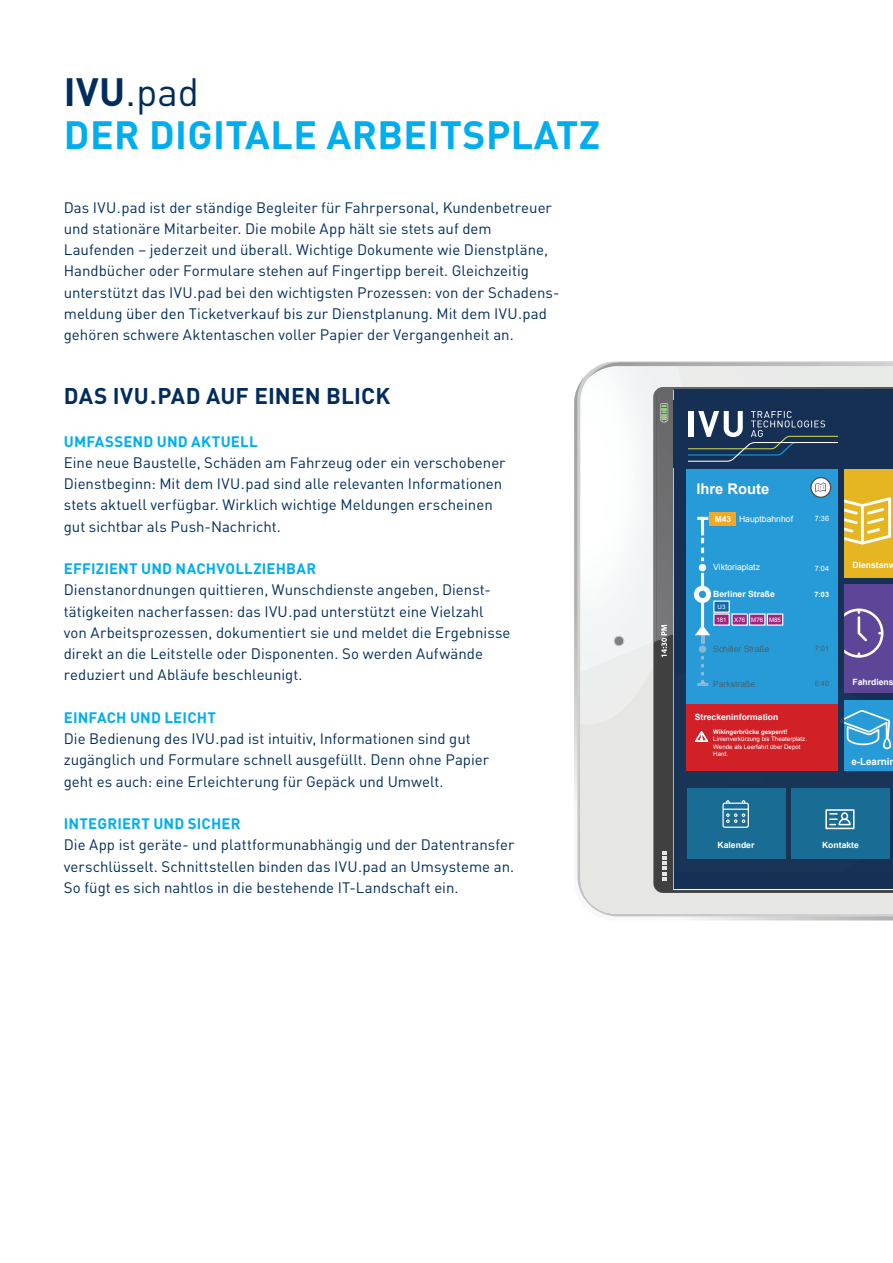
<style>
.page{position:relative;width:893px;height:1263px;background:#fff}
.page>*{position:absolute;margin:0;border:0;box-sizing:border-box;transform-origin:0 0}
.t1{font:700 39px/42.5px "DIN Pro";letter-spacing:.01em;color:#00aeef}
.t2{font:700 22.5px "DIN Pro";letter-spacing:.005em;color:#002d5e}
.t3{font:15px/21.3px "DIN Pro";color:#002d5e}
.t4{font:700 15px "DIN Pro";letter-spacing:.01em;color:#00aeef}
.t5{font:700 14.7px "Arial";color:#fff}
.t6{font:700 9.9px "Arial";color:#fff}
.t7{font:700 8.55px "Arial";color:#fff}
.t8{font:8.55px "Arial";color:#fff}
.t9{font:8.55px "Arial";color:#456474}
.t10{font:7.35px "Arial";color:#456474}
.t11{font:7.35px "Arial";color:#fff}
.t12{font:700 7.35px "Arial";color:#fff}
.t13{font:6.15px/7.4px "Arial";color:#fff}
.t14{font:700 6.15px "Arial";color:#fff}
.s1{color:#002d5e}
.s2{font-weight:400;color:#002d5e}
.s3{font-weight:700;font-size:8.4px}
</style>
<div class="page">
<svg style="left:574px;top:381px;width:319px;height:539px;background:#d6d6d5"></svg>
<div style="left:682px;top:367px;width:211px;height:20px;background:#e9ebe9"></div>
<svg style="left:581px;top:362px;width:93px;height:529px"></svg>
<img style="left:653px;top:387px;width:240px;height:255px">
<div style="left:674px;top:389px;width:219px;height:500px;background:#153055"></div>
<div style="left:791px;top:788px;width:99px;height:71px;background:#196d94"></div>
<svg style="left:825px;top:809px;width:29px;height:20px"></svg>
<div style="left:687px;top:788px;width:99px;height:71px;background:#196d94"></div>
<svg style="left:722px;top:800px;width:27px;height:28px"></svg>
<div style="left:844px;top:700px;width:49px;height:71px;background:#279bd7"></div>
<svg style="left:840px;top:710px;width:52px;height:39px"></svg>
<div style="left:844px;top:584px;width:49px;height:109px;background:#5d4698"></div>
<svg style="left:844px;top:608px;width:39px;height:50px"></svg>
<div style="left:844px;top:469px;width:49px;height:108px;background:#e5b621"></div>
<svg style="left:844px;top:497px;width:47px;height:47px"></svg>
<div style="left:687px;top:469px;width:151px;height:302px;background:#279bd7"></div>
<div style="left:687px;top:704px;width:151px;height:67px;background:#d22027"></div>
<svg style="left:695px;top:731px;width:14px;height:11px"></svg>
<div style="left:714px;top:614px;width:15px;height:11px;background:#a2237d"></div>
<div style="left:713px;top:613px;width:17px;height:13px;border:1px solid #fff"></div>
<div style="left:714px;top:601px;width:15px;height:11px;background:#1668ac"></div>
<div style="left:713px;top:600px;width:17px;height:13px;border:1px solid #fff"></div>
<div style="left:749px;top:614px;width:16px;height:11px;background:#a2237d"></div>
<div style="left:749px;top:613px;width:16px;height:13px;border:1px solid #fff"></div>
<div style="left:767px;top:614px;width:16px;height:11px;background:#a2237d"></div>
<div style="left:767px;top:613px;width:16px;height:13px;border:1px solid #fff"></div>
<div style="left:710px;top:513px;width:26px;height:13px;background:#f6a721"></div>
<div style="left:699px;top:645px;width:7px;height:8px;background:#8bb4d5;border-radius:50%"></div>
<svg style="left:701px;top:574px;width:3px;height:11px"></svg>
<hr style="left:701px;top:604px;width:3px;height:23px;background:#fff">
<hr style="left:701px;top:518px;width:3px;height:16px;background:#fff">
<svg style="left:701px;top:537px;width:3px;height:23px"></svg>
<div style="left:694px;top:586px;width:17px;height:17px;border:5px solid #fff;border-radius:50%"></div>
<svg style="left:695px;top:623px;width:15px;height:20px"></svg>
<div style="left:699px;top:564px;width:7px;height:7px;background:#fff;border-radius:50%"></div>
<svg style="left:699px;top:517px;width:8px;height:3px"></svg>
<svg style="left:697px;top:656px;width:11px;height:30px"></svg>
<svg style="left:811px;top:478px;width:20px;height:19px"></svg>
<div style="left:810px;top:477px;width:21px;height:21px;border:1px solid #4a4a4a;border-radius:50%"></div>
<svg style="left:815px;top:482px;width:11px;height:10px"></svg>
<svg style="left:688px;top:411px;width:150px;height:51px"></svg>
<div style="left:688px;top:411px;width:5px;height:26px;background:#fff"></div>
<svg style="left:731px;top:613px;width:18px;height:13px"></svg>
<h1 class="t1" style="left:64px;top:66px;width:538px"><span class="s1">IVU</span><span class="s2">.pad<br></span>DER DIGITALE ARBEITSPLATZ</h1>
<p class="t3" style="left:64px;top:195px;width:497px">Das IVU . pad ist der ständige Begleiter für Fahrpersonal, Kundenbetreuer und stationäre Mitarbeiter. Die mobile App hält sie stets auf dem Laufenden – jederzeit und überall. Wichtige Dokumente wie Dienstpläne, Handbücher oder Formulare stehen auf Fingertipp bereit. Gleichzeitig unterstützt das IVU . pad bei den wichtigsten Prozessen: von der Schadens&shy;meldung über den Ticketverkauf bis zur Dienstplanung. Mit dem IVU . pad gehören schwere Aktentaschen voller Papier der Vergangenheit an.</p>
<h2 class="t2" style="left:64px;top:377px;width:328px">DAS IVU . PAD AUF EINEN BLICK</h2>
<p class="t4" style="left:64px;top:429px;width:195px">UMFASSEND UND AKTUELL</p>
<p class="t3" style="left:64px;top:450px;width:443px">Eine neue Baustelle, Schäden am Fahrzeug oder ein ver schobener Dienstbeginn: Mit dem IVU . pad sind alle relevanten Informationen stets aktuell verfügbar. Wirklich wichtige Meldungen erscheinen gut sichtbar als Push-Nachricht.</p>
<p class="t4" style="left:64px;top:556px;width:254px">EFFIZIENT UND NACHVOLLZIEHBAR</p>
<p class="t3" style="left:64px;top:578px;width:448px">Dienstanordnungen quittieren, Wunschdienste angeben, Dienst&shy;tätigkeiten nacherfassen: das IVU . pad unterstützt eine Vielzahl<br>von Arbeitsprozessen, dokumentiert sie und meldet die Ergebnisse direkt an die Leitstelle oder Disponenten. So werden Aufwände reduziert und Abläufe beschleunigt.</p>
<p class="t4" style="left:64px;top:705px;width:154px">EINFACH UND LEICHT</p>
<p class="t3" style="left:64px;top:727px;width:427px">Die Bedienung des IVU . pad ist intuitiv, Informationen sind gut zugänglich und Formulare schnell ausgefüllt. Denn ohne Papier geht es auch: eine Erleichterung für Gepäck und Umwelt.</p>
<p class="t4" style="left:64px;top:811px;width:178px">INTEGRIERT UND SICHER</p>
<p class="t3" style="left:64px;top:833px;width:452px;text-align:justify">Die App ist geräte- und plattformunabhängig und der Datentransfer verschlüsselt. Schnittstellen binden das IVU . pad an Umsysteme an.<br>So fügt es sich nahtlos in die bestehende IT-Landschaft ein.</p>
<p class="t5" style="left:696px;top:479px;width:74px">Ihre Route</p>
<p class="t8" style="left:715px;top:513px;width:80px"><span class="s3">M43</span> Hauptbahnhof</p>
<p class="t11" style="left:815px;top:514px;width:16px">7:36</p>
<p class="t8" style="left:713px;top:562px;width:48px">Viktoriaplatz</p>
<p class="t11" style="left:815px;top:564px;width:16px">7:04</p>
<p class="t7" style="left:713px;top:588px;width:63px">Berliner Straße</p>
<p class="t12" style="left:814px;top:589px;width:16px">7:03</p>
<p class="t13" style="left:716px;top:616px;width:12px">181</p>
<p class="t13" style="left:718px;top:603px;width:9px">U3</p>
<p class="t13" style="left:734px;top:616px;width:12px">X76</p>
<p class="t13" style="left:751px;top:616px;width:31px">M76 M85</p>
<p class="t9" style="left:713px;top:643px;width:58px">Schiller Straße</p>
<p class="t10" style="left:815px;top:644px;width:16px">7:01</p>
<p class="t9" style="left:713px;top:678px;width:44px">Parkstraße</p>
<p class="t10" style="left:815px;top:678px;width:16px">6:40</p>
<p class="t7" style="left:695px;top:711px;width:85px">Streckeninformation</p>
<p class="t14" style="left:713px;top:728px;width:76px">Wikingerbrücke gesperrt!</p>
<p class="t13" style="left:713px;top:735px;width:95px">Linienverkürzung bis Theaterplatz.<br>Wende als Leerfahrt über Depot<br>Hard.</p>
<p class="t7" style="left:852px;top:559px;width:45px">Dienstanw</p>
<p class="t7" style="left:852px;top:676px;width:43px">Fahrdiens</p>
<p class="t6" style="left:851px;top:754px;width:46px">e-Learnin</p>
<p class="t7" style="left:718px;top:839px;width:38px">Kalender</p>
<p class="t7" style="left:822px;top:839px;width:38px">Kontakte</p>
</div>
